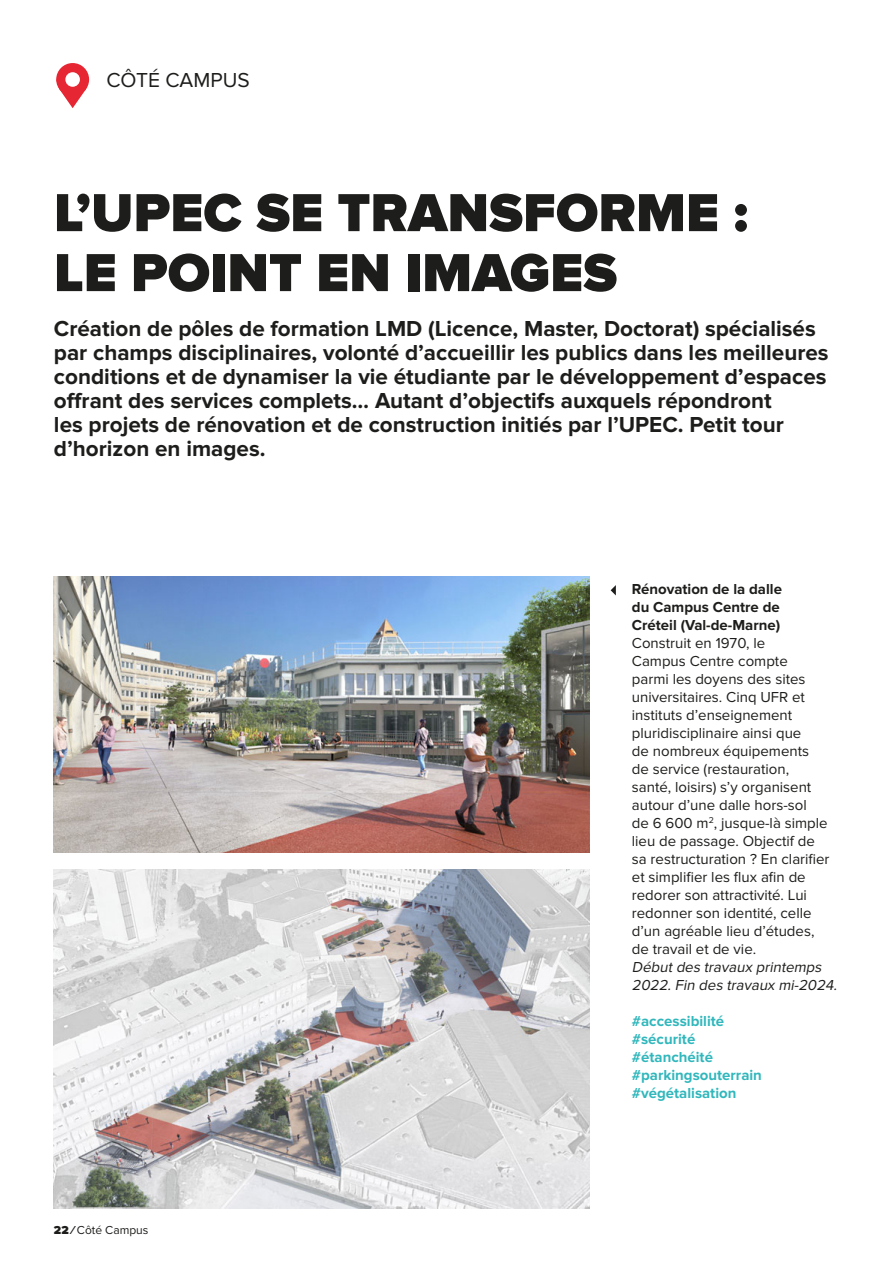
<style>
.page{position:relative;width:893px;height:1263px;background:#fff}
.page>*{position:absolute;margin:0;border:0;box-sizing:border-box;transform-origin:0 0}
.t1{font:900 55.5px/60px "Proxima Nova";color:#1d1d1b}
.t2{font:700 22.5px/24px "Proxima Nova";color:#1d1d1b}
.t3{font:21px "Proxima Nova";color:#1d1d1b}
.t4{font:15px/18px "Proxima Nova";color:#1d1d1b}
.t5{font:700 15px/18px "Proxima Nova";color:#30b7bc}
.t6{font:700 15px/18px "Proxima Nova";color:#1d1d1b}
.t7{font:italic 15px/18px "Proxima Nova";color:#1d1d1b}
.t8{font:12px "Proxima Nova";color:#1d1d1b}
.s1{font-weight:900}
</style>
<div class="page">
<div style="left:56px;top:63px;width:33px;height:33px;background:#e62633;border-radius:50%"></div>
<svg style="left:56px;top:79px;width:33px;height:29px"></svg>
<div style="left:65px;top:72px;width:15px;height:15px;background:#fff;border-radius:50%"></div>
<img style="left:54px;top:576px;width:535px;height:277px">
<img style="left:54px;top:869px;width:535px;height:340px">
<svg style="left:611px;top:585px;width:5px;height:10px"></svg>
<h3 class="t3" style="left:106px;top:72px;width:145px">CÔTÉ CAMPUS</h3>
<h1 class="t1" style="left:54px;top:186px;width:695px">L’UPEC SE TRANSFORME :<br>LE POINT EN IMAGES</h1>
<p class="t2" style="left:54px;top:318px;width:776px">Création de pôles de formation LMD (Licence, Master, Doctorat) spécialisés par champs disciplinaires, volonté d’accueillir les publics dans les meilleures conditions et de dynamiser la vie étudiante par le développement d’espaces offrant des services complets… Autant d’objectifs auxquels répondront<br>les projets de rénovation et de construction initiés par l’UPEC. Petit tour d’horizon en images.</p>
<p class="t8" style="left:54px;top:1225px;width:96px"><span class="s1">22 ⁄</span> Côté Campus</p>
<p class="t6" style="left:632px;top:581px;width:152px">Rénovation de la dalle du Campus Centre de<br>Créteil (Val-de-Marne)</p>
<p class="t4" style="left:632px;top:635px;width:199px">Construit en 1970, le<br>Campus Centre compte<br>parmi les doyens des sites universitaires. Cinq UFR et instituts d’enseignement pluridisciplinaire ainsi que<br>de nombreux équipements de service (restauration, santé, loisirs) s’y organisent autour d’une dalle hors-sol<br>de 6 600 m<sup>2</sup>, jusque-là simple lieu de passage. Objectif de sa restructuration ? En clarifier et simplifier les flux afin de redorer son attractivité. Lui redonner son identité, celle d’un agréable lieu d’études, de travail et de vie.</p>
<p class="t7" style="left:632px;top:959px;width:209px">Début des travaux printemps<br>2022. Fin des travaux mi-2024.</p>
<p class="t5" style="left:632px;top:1013px;width:132px">#accessibilité #sécurité #étanchéité #parkingsouterrain #végétalisation</p>
</div>
